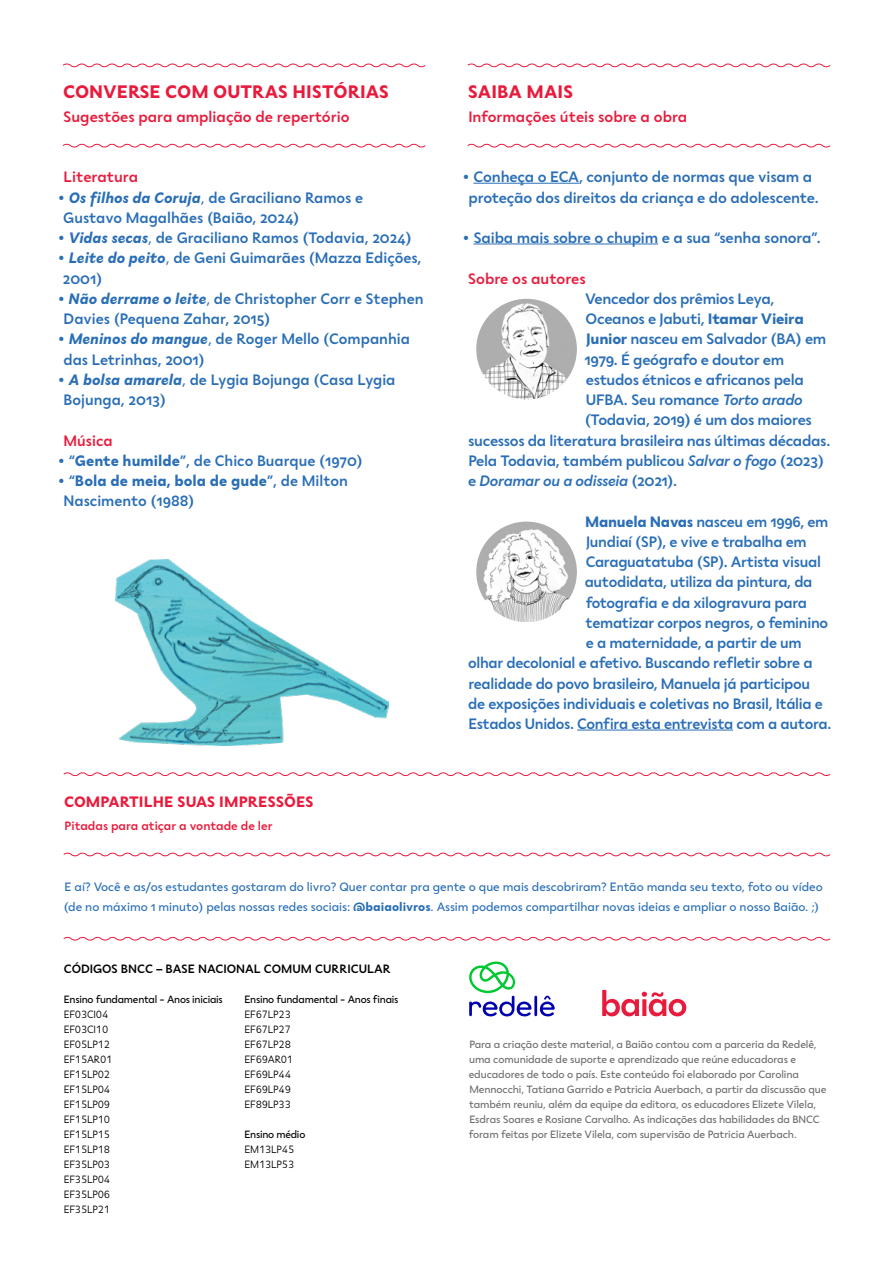
<style>
.page{position:relative;width:893px;height:1263px;background:#fff}
.page>*{position:absolute;margin:0;border:0;box-sizing:border-box;transform-origin:0 0}
.t1{font:700 18px "Seiva";color:#e81b3c}
.t2{font:500 15px/20.2px "Seiva";letter-spacing:-.02em;color:#296eb6;text-align:center}
.t3{font:500 15px/20.2px "Seiva";color:#296eb6}
.t4{font:500 15px "Seiva";color:#e81b3c}
.t5{font:italic 500 15px "Seiva";letter-spacing:-.02em;color:#296eb6}
.t6{font:700 15px "Seiva";color:#e81b3c}
.t7{font:12px/20.2px "Seiva";color:#296eb6}
.t8{font:500 12px "Seiva";color:#000}
.t9{font:500 12px "Seiva";color:#e81b3c}
.t10{font:10.5px/15px "Seiva";letter-spacing:-.01em;color:#6d6d6d}
.t11{font:300 10.5px/15px "Seiva";letter-spacing:-.02em;color:#000}
.t12{font:10.5px "Seiva";letter-spacing:-.02em;color:#000}
.s1{font-weight:700}
.s2{font-weight:700;font-style:italic}
.s3{font-weight:400}
.s4{font-style:italic}
.s5{font-style:normal}
</style>
<div class="page">
<svg style="left:62px;top:63px;width:364px;height:5px"></svg>
<svg style="left:62px;top:143px;width:364px;height:5px"></svg>
<svg style="left:467px;top:63px;width:364px;height:5px"></svg>
<svg style="left:467px;top:143px;width:364px;height:5px"></svg>
<hr style="left:473px;top:183px;width:106px;height:1px;background:#296eb6">
<hr style="left:473px;top:244px;width:185px;height:1px;background:#296eb6">
<hr style="left:577px;top:730px;width:156px;height:1px;background:#296eb6">
<img style="left:476px;top:299px;width:101px;height:100px;border-radius:50px">
<img style="left:476px;top:522px;width:101px;height:100px">
<svg style="left:602px;top:990px;width:84px;height:26px"></svg>
<svg style="left:63px;top:772px;width:768px;height:4px"></svg>
<svg style="left:63px;top:852px;width:768px;height:5px"></svg>
<svg style="left:63px;top:936px;width:768px;height:5px"></svg>
<hr style="left:534px;top:996px;width:3px;height:20px;background:#0000af">
<svg style="left:540px;top:996px;width:15px;height:20px"></svg>
<svg style="left:469px;top:961px;width:62px;height:55px"></svg>
<img style="left:116px;top:559px;width:273px;height:187px">
<p class="t1" style="left:63px;top:81px;width:327px">CONVERSE COM OUTRAS HISTÓRIAS</p>
<p class="t4" style="left:63px;top:107px;width:288px">Sugestões para ampliação de repertório</p>
<p class="t4" style="left:64px;top:168px;width:76px">Literatura</p>
<p class="t3" style="left:63px;top:187px;width:301px;text-indent:-6px"><span class="s1">•</span> <span class="s2">Os filhos da Coruja</span><span class="s3">,</span> de Graciliano Ramos e<br>Gustavo Magalhães (Baião, 2024)</p>
<p class="t3" style="left:58px;top:228px;width:356px"><span class="s1">•</span> <span class="s2">Vidas secas</span><span class="s3">,</span> de Graciliano Ramos (Todavia, 2024)</p>
<p class="t3" style="left:63px;top:248px;width:360px;text-indent:-5px"><span class="s1">•</span> <span class="s2">Leite do peito</span><span class="s3">,</span> de Geni Guimarães (Mazza Edições,<br>2001)</p>
<p class="t3" style="left:64px;top:288px;width:361px;text-indent:-6px"><span class="s1">•</span> <span class="s2">Não derrame o leite</span><span class="s3">,</span> de Christopher Corr e Stephen<br>Davies (Pequena Zahar, 2015)</p>
<p class="t3" style="left:64px;top:329px;width:348px;text-indent:-6px"><span class="s1">•</span> <span class="s2">Meninos do mangue</span><span class="s3">,</span> de Roger Mello (Companhia das Letrinhas, 2001)</p>
<p class="t3" style="left:64px;top:369px;width:333px;text-indent:-6px"><span class="s1">•</span> <span class="s2">A bolsa amarela</span><span class="s3">,</span> de Lygia Bojunga (Casa Lygia<br>Bojunga, 2013)</p>
<p class="t4" style="left:64px;top:431px;width:51px">Música</p>
<p class="t3" style="left:58px;top:450px;width:307px"><span class="s1">•</span> “<span class="s1">Gente humilde</span>”, de Chico Buarque (1970)</p>
<p class="t3" style="left:64px;top:471px;width:286px;text-indent:-6px"><span class="s1">•</span> “<span class="s1">Bola de meia, bola de gude</span>”, de Milton<br>Nascimento (1988)</p>
<p class="t6" style="left:64px;top:792px;width:251px">COMPARTILHE SUAS IMPRESSÕES</p>
<p class="t9" style="left:65px;top:819px;width:209px">Pitadas para atiçar a vontade de ler</p>
<p class="t1" style="left:468px;top:81px;width:107px">SAIBA MAIS</p>
<p class="t4" style="left:468px;top:107px;width:220px">Informações úteis sobre a obra</p>
<p class="t2" style="left:462px;top:167px;width:358px"><span class="s1">•</span> Conheça o ECA, conjunto de normas que visam a proteção dos direitos da criança e do adolescente.</p>
<p class="t2" style="left:462px;top:228px;width:360px"><span class="s1">•</span> Saiba mais sobre o chupim e a sua “senha sonora”.</p>
<p class="t4" style="left:468px;top:269px;width:119px">Sobre os autores</p>
<p class="t2" style="left:585px;top:288px;width:191px">Vencedor dos prêmios Leya,</p>
<p class="t2" style="left:586px;top:309px;width:220px">Oceanos e Jabuti, <span class="s1">Itamar Vieira</span></p>
<p class="t2" style="left:586px;top:329px;width:242px"><span class="s1">Junior</span> nasceu em Salvador (BA) em</p>
<p class="t2" style="left:584px;top:349px;width:201px">1979. É geógrafo e doutor em</p>
<p class="t2" style="left:586px;top:369px;width:220px">estudos étnicos e africanos pela</p>
<p class="t2" style="left:586px;top:390px;width:218px">UFBA. Seu romance <span class="s4">Torto arado</span></p>
<p class="t2" style="left:585px;top:410px;width:228px">(Todavia, 2019) é um dos maiores</p>
<p class="t2" style="left:468px;top:430px;width:363px">sucessos da literatura brasileira nas últimas décadas.</p>
<p class="t2" style="left:468px;top:450px;width:357px">Pela Todavia, também publicou <span class="s4">Salvar o fogo</span> (2023)</p>
<p class="t5" style="left:468px;top:471px;width:210px"><span class="s5">e</span> Doramar ou a odisseia <span class="s5">(2021).</span></p>
<p class="t2" style="left:585px;top:511px;width:245px"><span class="s1">Manuela Navas</span> nasceu em 1996, em</p>
<p class="t2" style="left:586px;top:531px;width:222px">Jundiaí (SP), e vive e trabalha em</p>
<p class="t2" style="left:586px;top:552px;width:237px">Caraguatatuba (SP). Artista visual</p>
<p class="t2" style="left:585px;top:572px;width:229px">autodidata, utiliza da pintura, da</p>
<p class="t2" style="left:586px;top:592px;width:223px">fotografia e da xilogravura para</p>
<p class="t2" style="left:586px;top:612px;width:244px">tematizar corpos negros, o feminino</p>
<p class="t2" style="left:586px;top:633px;width:217px">e a maternidade, a partir de um</p>
<p class="t2" style="left:468px;top:653px;width:346px">olhar decolonial e afetivo. Buscando refletir sobre a</p>
<p class="t2" style="left:468px;top:673px;width:343px">realidade do povo brasileiro, Manuela já participou</p>
<p class="t2" style="left:468px;top:693px;width:356px">de exposições individuais e coletivas no Brasil, Itália e</p>
<p class="t2" style="left:468px;top:714px;width:364px">Estados Unidos. Confira esta entrevista com a autora.</p>
<p class="t7" style="left:64px;top:877px;width:761px">E aí? Você e as/os estudantes gostaram do livro? Quer contar pra gente o que mais descobriram? Então manda seu texto, foto ou vídeo (de no máximo 1 minuto) pelas nossas redes sociais: <span class="s1">@baiaolivros</span>. Assim podemos compartilhar novas ideias e ampliar o nosso Baião. ;)</p>
<p class="t8" style="left:64px;top:961px;width:329px">CÓDIGOS BNCC – BASE NACIONAL COMUM CURRICULAR</p>
<p class="t12" style="left:64px;top:992px;width:160px">Ensino fundamental - Anos iniciais</p>
<p class="t11" style="left:64px;top:1006px;width:50px">EF03CI04<br>EF03CI10<br>EF05LP12<br>EF15AR01<br>EF15LP02<br>EF15LP04<br>EF15LP09<br>EF15LP10<br>EF15LP15<br>EF15LP18<br>EF35LP03<br>EF35LP04<br>EF35LP06<br>EF35LP21</p>
<p class="t12" style="left:244px;top:992px;width:155px">Ensino fundamental - Anos finais</p>
<p class="t11" style="left:244px;top:1006px;width:50px">EF67LP23<br>EF67LP27<br>EF67LP28<br>EF69AR01<br>EF69LP44<br>EF69LP49<br>EF89LP33</p>
<p class="t12" style="left:244px;top:1127px;width:62px">Ensino médio</p>
<p class="t11" style="left:244px;top:1141px;width:51px">EM13LP45<br>EM13LP53</p>
<p class="t10" style="left:469px;top:1036px;width:359px">Para a criação deste material, a Baião contou com a parceria da Redelê, uma comunidade de suporte e aprendizado que reúne educadoras e educadores de todo o país. Este conteúdo foi elaborado por Carolina Mennocchi, Tatiana Garrido e Patricia Auerbach, a partir da discussão que também reuniu, além da equipe da editora, os educadores Elizete Vilela, Esdras Soares e Rosiane Carvalho. As indicações das habilidades da BNCC foram feitas por Elizete Vilela, com supervisão de Patricia Auerbach.</p>
</div>
